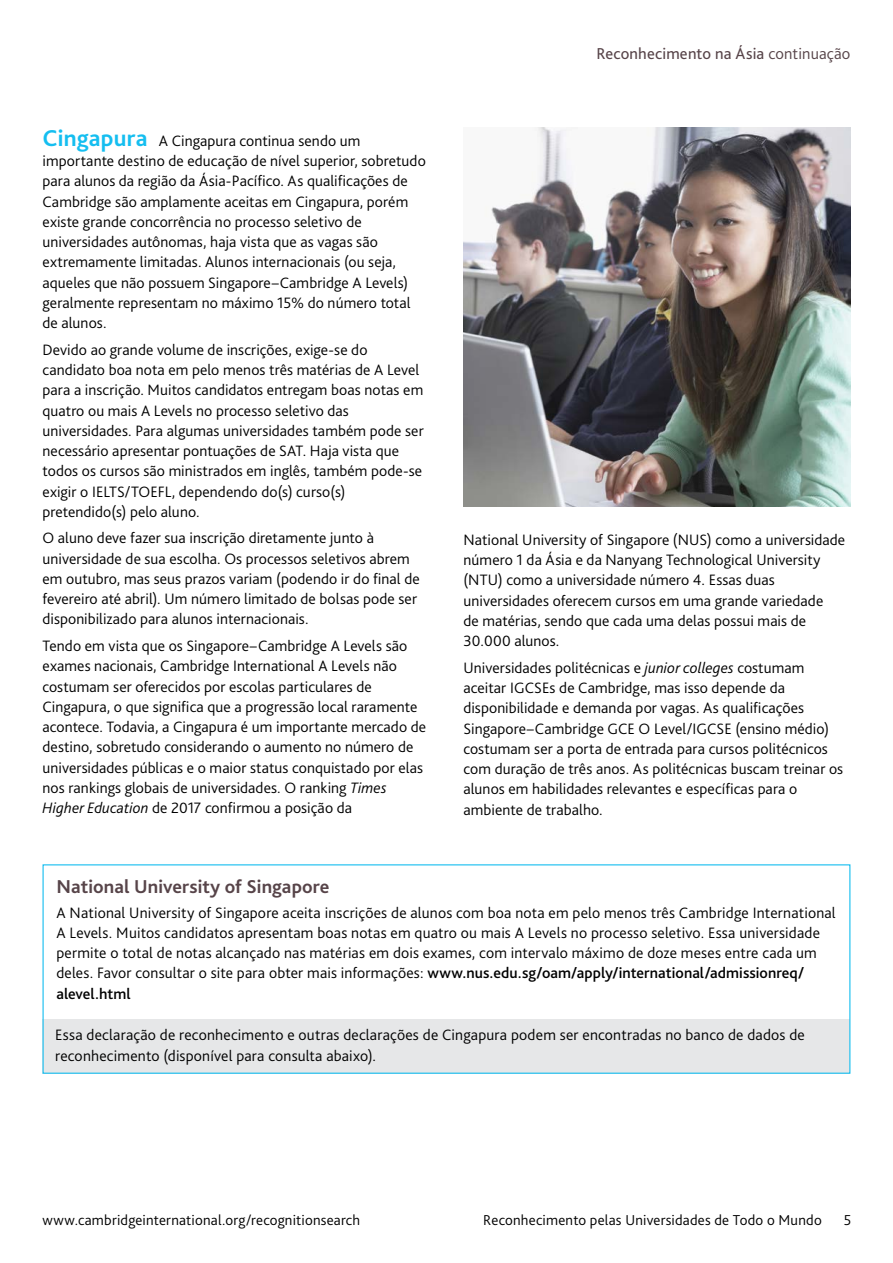
<style>
.page{position:relative;width:893px;height:1263px;background:#fff}
.page>*{position:absolute;margin:0;border:0;box-sizing:border-box;transform-origin:0 0}
.t1{font:700 19.5px "Bliss Pro";letter-spacing:.005em;color:#574449}
.t2{font:16.5px "Bliss Pro";letter-spacing:.01em;color:#574449}
.t3{font:300 15.75px/20.2px "Bliss Pro";letter-spacing:.005em;color:#000}
.t4{font:300 15px "Bliss Pro";letter-spacing:.015em;color:#000}
.s1{font-weight:700;font-size:24px;color:#15bef0}
.s2{font-style:italic}
.s3{font-weight:300}
.s4{font-weight:500}
</style>
<div class="page">
<div style="left:43px;top:1019px;width:807px;height:55px;background:#e6e7e8"></div>
<div style="left:43px;top:864px;width:807px;height:210px;border:1px solid #15bef0"></div>
<img style="left:463px;top:128px;width:387px;height:378px">
<p class="t3" style="left:43px;top:130px;width:385px"><span class="s1">Cingapura</span> A Cingapura continua sendo um importante destino de educação de nível superior, sobretudo para alunos da região da Ásia-Pacífico. As qualificações de Cambridge são amplamente aceitas em Cingapura, porém existe grande concorrência no processo seletivo de universidades autônomas, haja vista que as vagas são extremamente limitadas. Alunos internacionais (ou seja, aqueles que não possuem Singapore–Cambridge A Levels) geralmente representam no máximo 15% do número total de alunos.</p>
<p class="t3" style="left:43px;top:339px;width:383px">Devido ao grande volume de inscrições, exige-se do candidato boa nota em pelo menos três matérias de A Level para a inscrição. Muitos candidatos entregam boas notas em quatro ou mais A Levels no processo seletivo das universidades. Para algumas universidades também pode ser necessário apresentar pontuações de SAT. Haja vista que todos os cursos são ministrados em inglês, também pode-se exigir o IELTS/TOEFL, dependendo do(s) curso(s) pretendido(s) pelo aluno.</p>
<p class="t3" style="left:43px;top:528px;width:379px">O aluno deve fazer sua inscrição diretamente junto à universidade de sua escolha. Os processos seletivos abrem em outubro, mas seus prazos variam (podendo ir do final de fevereiro até abril). Um número limitado de bolsas pode ser disponibilizado para alunos internacionais.</p>
<p class="t3" style="left:43px;top:636px;width:385px">Tendo em vista que os Singapore–Cambridge A Levels são exames nacionais, Cambridge International A Levels não costumam ser oferecidos por escolas particulares de Cingapura, o que significa que a progressão local raramente acontece. Todavia, a Cingapura é um importante mercado de destino, sobretudo considerando o aumento no número de universidades públicas e o maior status conquistado por elas nos rankings globais de universidades. O ranking <span class="s2">Times Higher Education</span> de 2017 confirmou a posição da</p>
<p class="t2" style="left:596px;top:44px;width:256px">Reconhecimento na Ásia <span class="s3">continuação</span></p>
<p class="t3" style="left:463px;top:529px;width:383px">National University of Singapore (NUS) como a universidade número 1 da Ásia e da Nanyang Technological University (NTU) como a universidade número 4. Essas duas universidades oferecem cursos em uma grande variedade<br>de matérias, sendo que cada uma delas possui mais de 30.000 alunos.</p>
<p class="t3" style="left:463px;top:657px;width:381px">Universidades politécnicas e <span class="s2">junior colleges</span> costumam aceitar IGCSEs de Cambridge, mas isso depende da disponibilidade e demanda por vagas. As qualificações Singapore–Cambridge GCE O Level/IGCSE (ensino médio) costumam ser a porta de entrada para cursos politécnicos com duração de três anos. As politécnicas buscam treinar os alunos em habilidades relevantes e específicas para o ambiente de trabalho.</p>
<p class="t1" style="left:56px;top:874px;width:275px">National University of Singapore</p>
<p class="t3" style="left:56px;top:902px;width:781px">A National University of Singapore aceita inscrições de alunos com boa nota em pelo menos três Cambridge International A Levels. Muitos candidatos apresentam boas notas em quatro ou mais A Levels no processo seletivo. Essa universidade permite o total de notas alcançado nas matérias em dois exames, com intervalo máximo de doze meses entre cada um deles. Favor consultar o site para obter mais informações: <span class="s4">www.nus.edu.sg/oam/apply/international/admissionreq/ alevel.html</span></p>
<p class="t3" style="left:55px;top:1025px;width:751px">Essa declaração de reconhecimento e outras declarações de Cingapura podem ser encontradas no banco de dados de reconhecimento (disponível para consulta abaixo).</p>
<p class="t4" style="left:43px;top:1210px;width:319px">www.cambridgeinternational.org/recognitionsearch</p>
<p class="t4" style="left:483px;top:1210px;width:340px">Reconhecimento pelas Universidades de Todo o Mundo</p>
<p class="t4" style="left:844px;top:1210px;width:9px">5</p>
</div>
